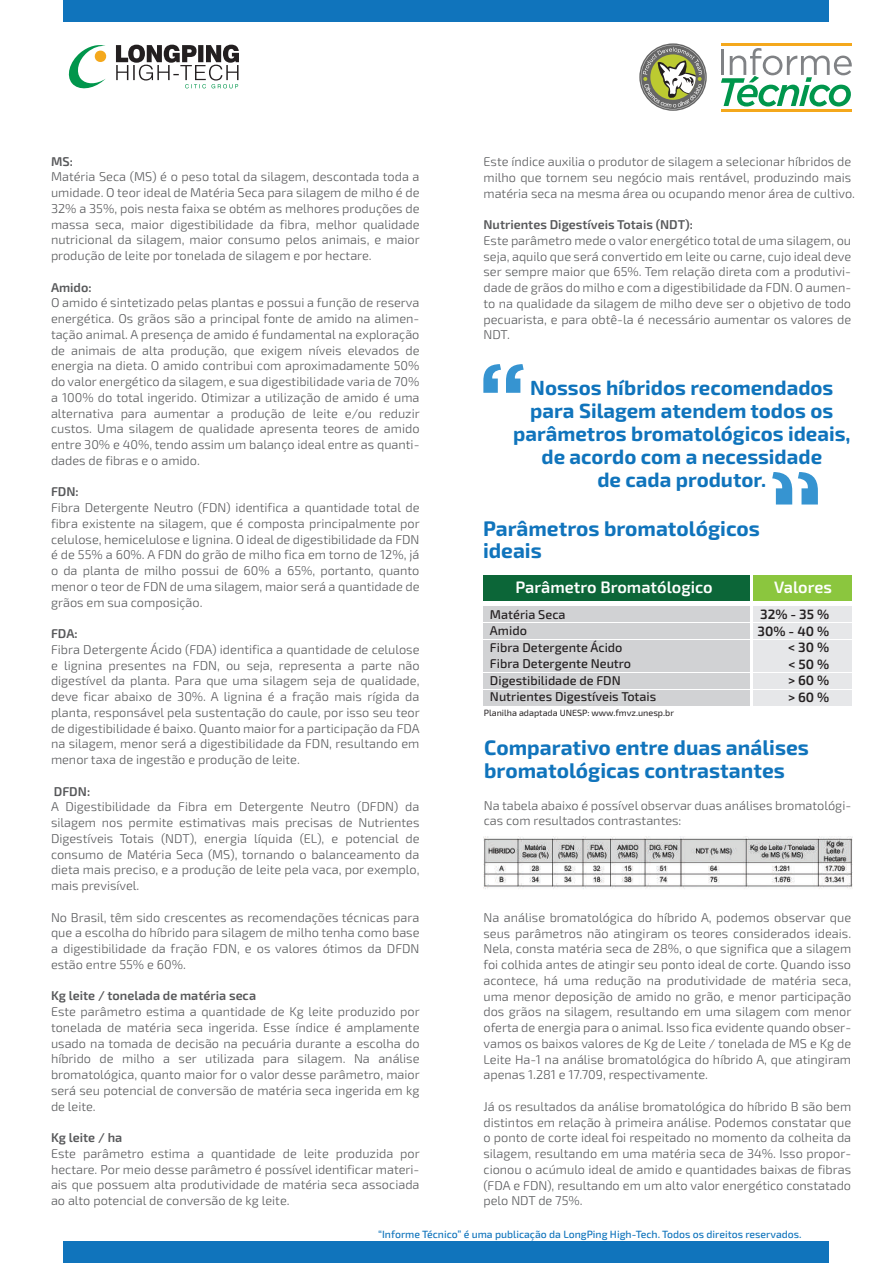
<style>
.page{position:relative;width:893px;height:1263px;background:#fff}
.page>*{position:absolute;margin:0;border:0;box-sizing:border-box;transform-origin:0 0}
.t1{font:700 21px/22.5px "Exo 2";color:#1074bc}
.t2{font:700 20.55px/23.1px "Exo 2";color:#1074bc;text-align:center}
.t3{font:600 16.5px "Exo 2";color:#fff}
.t4{font:600 13.5px/16.5px "Exo 2";color:#231f20;text-align:right}
.t5{font:300 12.75px/15.8px "Exo 2";color:#57585a;text-align:justify}
.t6{font:500 12.75px/16.5px "Exo 2";color:#231f20}
.t7{font:600 12.75px "Exo 2";color:#57585a}
.t8{font:500 10.5px "Exo 2";color:#1074bc}
.t9{font:9px "Exo 2";color:#231f20}
</style>
<div class="page">
<div style="left:64px;top:0;width:765px;height:21px;background:#1074bc"></div>
<div style="left:64px;top:1242px;width:765px;height:21px;background:#1074bc"></div>
<svg style="left:116px;top:45px;width:123px;height:43px"></svg>
<svg style="left:68px;top:45px;width:39px;height:44px"></svg>
<svg style="left:483px;top:364px;width:41px;height:29px"></svg>
<svg style="left:772px;top:472px;width:46px;height:32px"></svg>
<svg style="left:639px;top:43px;width:68px;height:68px"></svg>
<svg style="left:641px;top:45px;width:64px;height:64px"></svg>
<hr style="left:721px;top:109px;width:130px;height:2px;background:#f4a81c">
<hr style="left:721px;top:43px;width:130px;height:2px;background:#f4a81c">
<hr style="left:720px;top:49px;width:3px;height:26px;background:#808285">
<svg style="left:721px;top:48px;width:131px;height:58px"></svg>
<img style="left:484px;top:837px;width:369px;height:52px">
<div style="left:484px;top:576px;width:266px;height:25px;background:#0c6638"></div>
<div style="left:484px;top:606px;width:266px;height:15px;background:#d1d2d4"></div>
<div style="left:484px;top:623px;width:266px;height:15px;background:#d1d2d4"></div>
<div style="left:484px;top:640px;width:266px;height:15px;background:#d1d2d4"></div>
<div style="left:484px;top:657px;width:266px;height:15px;background:#d1d2d4"></div>
<div style="left:484px;top:674px;width:266px;height:15px;background:#d1d2d4"></div>
<div style="left:484px;top:691px;width:266px;height:15px;background:#d1d2d4"></div>
<div style="left:753px;top:606px;width:98px;height:15px;background:#e6e7e9"></div>
<div style="left:753px;top:623px;width:98px;height:15px;background:#e6e7e9"></div>
<div style="left:753px;top:640px;width:98px;height:15px;background:#e6e7e9"></div>
<div style="left:753px;top:657px;width:98px;height:15px;background:#e6e7e9"></div>
<div style="left:753px;top:674px;width:98px;height:15px;background:#e6e7e9"></div>
<div style="left:753px;top:691px;width:98px;height:15px;background:#e6e7e9"></div>
<div style="left:753px;top:576px;width:98px;height:25px;background:#8bc63e"></div>
<p class="t7" style="left:51px;top:154px;width:23px">MS:</p>
<p class="t5" style="left:51px;top:169px;width:370px">Matéria Seca (MS) é o peso total da silagem, descontada toda a umidade. O teor ideal de Matéria Seca para silagem de milho é de 32% a 35%, pois nesta faixa se obtém as melhores produções de massa seca, maior digestibilidade da fibra, melhor qualidade nutricional da silagem, maior consumo pelos animais, e maior produção de leite por tonelada de silagem e por hectare.</p>
<p class="t7" style="left:51px;top:280px;width:42px">Amido:</p>
<p class="t5" style="left:51px;top:295px;width:370px">O amido é sintetizado pelas plantas e possui a função de reserva energética. Os grãos são a principal fonte de amido na alimen&shy;tação animal. A presença de amido é fundamental na exploração de animais de alta produção, que exigem níveis elevados de energia na dieta. O amido contribui com aproximadamente 50% do valor energético da silagem, e sua digestibilidade varia de 70% a 100% do total ingerido. Otimizar a utilização de amido é uma alternativa para aumentar a produção de leite e/ou reduzir custos. Uma silagem de qualidade apresenta teores de amido entre 30% e 40%, tendo assim um balanço ideal entre as quanti&shy;dades de fibras e o amido.</p>
<p class="t7" style="left:51px;top:484px;width:29px">FDN:</p>
<p class="t5" style="left:51px;top:500px;width:370px">Fibra Detergente Neutro (FDN) identifica a quantidade total de fibra existente na silagem, que é composta principalmente por celulose, hemicelulose e lignina. O ideal de digestibilidade da FDN é de 55% a 60%. A FDN do grão de milho fica em torno de 12%, já o da planta de milho possui de 60% a 65%, portanto, quanto menor o teor de FDN de uma silagem, maior será a quantidade de grãos em sua composição.</p>
<p class="t7" style="left:51px;top:626px;width:28px">FDA:</p>
<p class="t5" style="left:51px;top:642px;width:370px">Fibra Detergente Ácido (FDA) identifica a quantidade de celulose e lignina presentes na FDN, ou seja, representa a parte não digestível da planta. Para que uma silagem seja de qualidade, deve ficar abaixo de 30%. A lignina é a fração mais rígida da planta, responsável pela sustentação do caule, por isso seu teor de digestibilidade é baixo. Quanto maior for a participação da FDA na silagem, menor será a digestibilidade da FDN, resultando em menor taxa de ingestão e produção de leite.</p>
<p class="t7" style="left:54px;top:783px;width:38px">DFDN:</p>
<p class="t5" style="left:51px;top:799px;width:370px">A Digestibilidade da Fibra em Detergente Neutro (DFDN) da silagem nos permite estimativas mais precisas de Nutrientes Digestíveis Totais (NDT), energia líquida (EL), e potencial de consumo de Matéria Seca (MS), tornando o balanceamento da dieta mais preciso, e a produção de leite pela vaca, por exemplo, mais previsível.</p>
<p class="t5" style="left:51px;top:909px;width:370px">No Brasil, têm sido crescentes as recomendações técnicas para que a escolha do híbrido para silagem de milho tenha como base a digestibilidade da fração FDN, e os valores ótimos da DFDN estão entre 55% e 60%.</p>
<p class="t7" style="left:51px;top:988px;width:207px">Kg leite / tonelada de matéria seca</p>
<p class="t5" style="left:51px;top:1004px;width:370px">Este parâmetro estima a quantidade de Kg leite produzido por tonelada de matéria seca ingerida. Esse índice é amplamente usado na tomada de decisão na pecuária durante a escolha do híbrido de milho a ser utilizada para silagem. Na análise bromatológica, quanto maior for o valor desse parâmetro, maior será seu potencial de conversão de matéria seca ingerida em kg de leite.</p>
<p class="t7" style="left:51px;top:1130px;width:73px">Kg leite / ha</p>
<p class="t5" style="left:51px;top:1146px;width:370px">Este parâmetro estima a quantidade de leite produzida por hectare. Por meio desse parâmetro é possível identificar materi&shy;ais que possuem alta produtividade de matéria seca associada ao alto potencial de conversão de kg leite.</p>
<p class="t5" style="left:483px;top:154px;width:373px;text-align:left">Este índice auxilia o produtor de silagem a selecionar híbridos de milho que tornem seu negócio mais rentável, produzindo mais matéria seca na mesma área ou ocupando menor área de cultivo.</p>
<p class="t7" style="left:483px;top:217px;width:211px">Nutrientes Digestíveis Totais (NDT):</p>
<p class="t5" style="left:483px;top:233px;width:369px">Este parâmetro mede o valor energético total de uma silagem, ou seja, aquilo que será convertido em leite ou carne, cujo ideal deve ser sempre maior que 65%. Tem relação direta com a produtivi&shy;dade de grãos do milho e com a digestibilidade da FDN. O aumen&shy;to na qualidade da silagem de milho deve ser o objetivo de todo pecuarista, e para obtê-la é necessário aumentar os valores de NDT.</p>
<h2 class="t2" style="left:513px;top:377px;width:339px">Nossos híbridos recomendados para Silagem atendem todos os parâmetros bromatológicos ideais, de acordo com a necessidade<br>de cada produtor.</h2>
<h1 class="t1" style="left:483px;top:518px;width:278px">Parâmetros bromatológicos ideais</h1>
<p class="t3" style="left:515px;top:577px;width:199px">Parâmetro Bromatólogico</p>
<p class="t3" style="left:774px;top:577px;width:59px">Valores</p>
<p class="t6" style="left:490px;top:606px;width:168px">Matéria Seca<br>Amido<br>Fibra Detergente Ácido<br>Fibra Detergente Neutro<br>Digestibilidade de FDN<br>Nutrientes Digestíveis Totais</p>
<p class="t4" style="left:758px;top:607px;width:73px">32% - 35 %<br>30% - 40 % &lt; 30 %<br>&lt; 50 %<br>&gt; 60 %<br>&gt; 60 %</p>
<p class="t9" style="left:484px;top:707px;width:192px">Planilha adaptada UNESP: www.fmvz.unesp.br</p>
<h1 class="t1" style="left:484px;top:737px;width:326px">Comparativo entre duas análises bromatológicas contrastantes</h1>
<p class="t5" style="left:484px;top:798px;width:369px;line-height:15px">Na tabela abaixo é possível observar duas análises bromatológi&shy;cas com resultados contrastantes:</p>
<p class="t5" style="left:483px;top:910px;width:369px">Na análise bromatológica do híbrido A, podemos observar que seus parâmetros não atingiram os teores considerados ideais.<br>Nela, consta matéria seca de 28%, o que significa que a silagem foi colhida antes de atingir seu ponto ideal de corte. Quando isso acontece, há uma redução na produtividade de matéria seca, uma menor deposição de amido no grão, e menor participação dos grãos na silagem, resultando em uma silagem com menor oferta de energia para o animal. Isso fica evidente quando obser&shy;vamos os baixos valores de Kg de Leite / tonelada de MS e Kg de Leite Ha-1 na análise bromatológica do híbrido A, que atingiram apenas 1.281 e 17.709, respectivamente.</p>
<p class="t5" style="left:483px;top:1099px;width:369px">Já os resultados da análise bromatológica do híbrido B são bem distintos em relação à primeira análise. Podemos constatar que o ponto de corte ideal foi respeitado no momento da colheita da silagem, resultando em uma matéria seca de 34%. Isso propor&shy;cionou o acúmulo ideal de amido e quantidades baixas de fibras (FDA e FDN), resultando em um alto valor energético constatado pelo NDT de 75%.</p>
<p class="t8" style="left:378px;top:1228px;width:425px">“Informe Técnico” é uma publicação da LongPing High-Tech. Todos os direitos reservados.</p>
</div>
